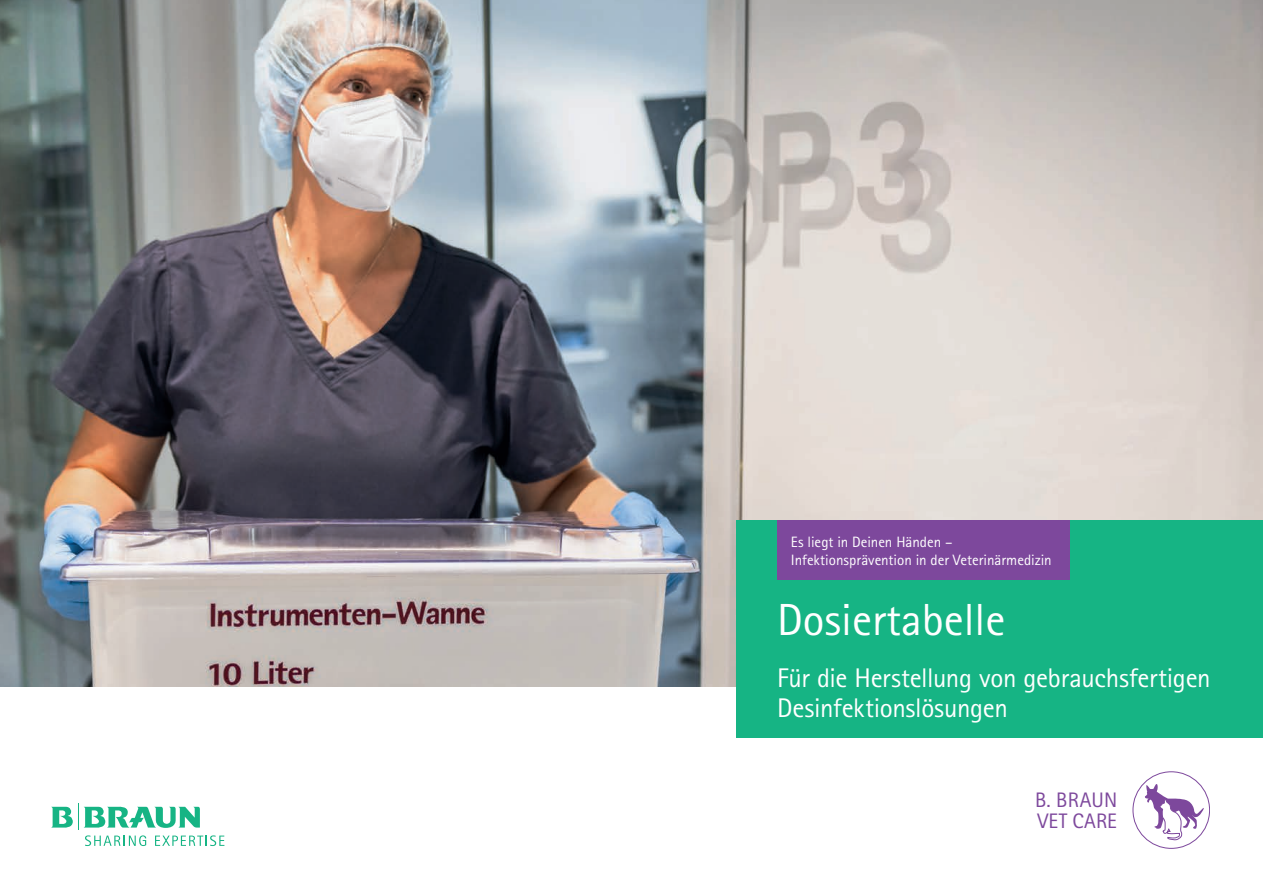
<style>
.page{position:relative;width:1263px;height:893px;background:#fff}
.page>*{position:absolute;margin:0;border:0;box-sizing:border-box;transform-origin:0 0}
.t1{font:45px "Rotis Sans Serif Pro";color:#fff}
.t2{font:27px/30px "Rotis Sans Serif Pro";letter-spacing:-.01em;color:#fff}
.t3{font:21px/21px "Rotis Sans Serif Pro";letter-spacing:.01em;color:#7d489c}
.t4{font:15px/18px "Rotis Sans Serif Pro";letter-spacing:-.005em;color:#fff}
</style>
<div class="page">
<img style="left:0;top:0;width:1263px;height:687px">
<div style="left:737px;top:520px;width:526px;height:218px;background:#16b484"></div>
<div style="left:777px;top:520px;width:292px;height:60px;background:#7d489c"></div>
<svg style="left:51px;top:804px;width:173px;height:42px"></svg>
<div style="left:1133px;top:771px;width:77px;height:78px;border:1px solid #7d489c;border-radius:50%"></div>
<svg style="left:1145px;top:784px;width:59px;height:57px"></svg>
<p class="t4" style="left:791px;top:533px;width:262px">Es liegt in Deinen Händen –<br>Infektionsprävention in der Veterinärmedizin</p>
<h1 class="t1" style="left:777px;top:593px;width:230px">Dosiertabelle</h1>
<h2 class="t2" style="left:777px;top:663px;width:435px">Für die Herstellung von gebrauchsfertigen<br>Desinfektionslösungen</h2>
<h3 class="t3" style="left:1035px;top:789px;width:84px">B. BRAUN<br>VET CARE</h3>
</div>
